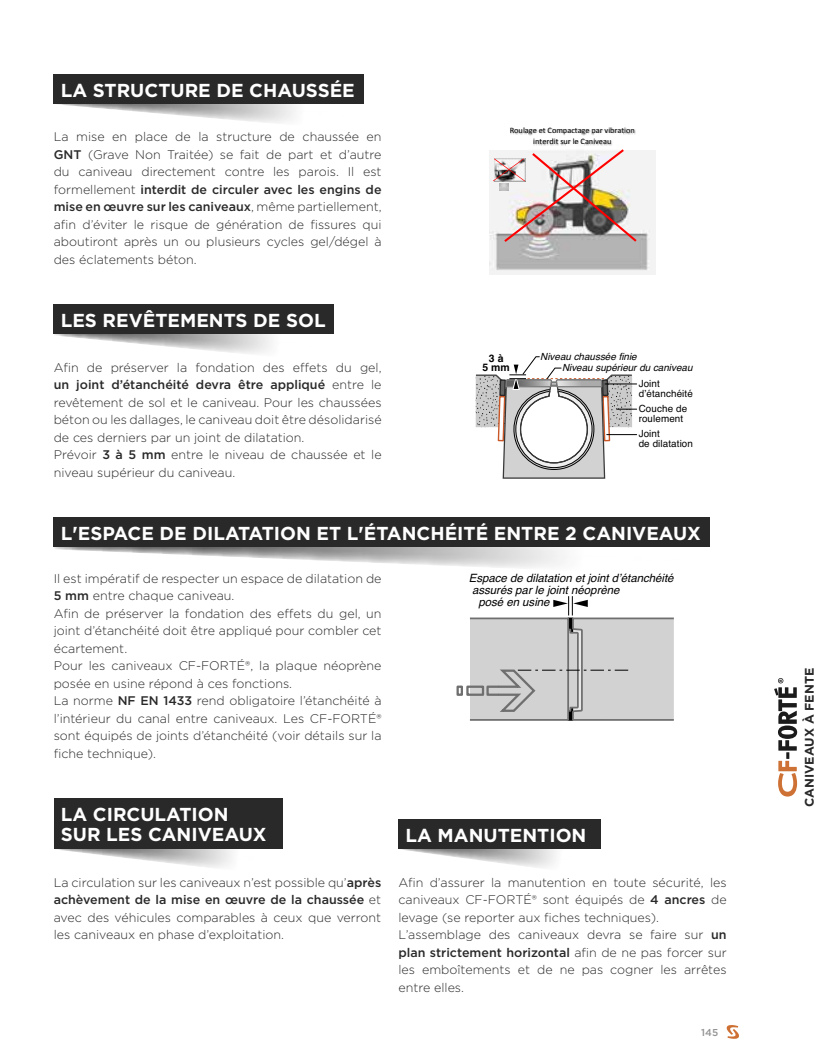
<style>
.page{position:relative;width:833px;height:1053px;background:#fff}
.page>*{position:absolute;margin:0;border:0;box-sizing:border-box;transform-origin:0 0}
.t1{font:700 18.75px/20px "Gotham";color:#fff}
.t2{font:300 12.5px/17.5px "Gotham";color:#292929}
.t3{font:700 12.5px "Gotham";color:#292929}
.t4{font:italic 11.5px "Helvetica";color:#000}
.t5{font:700 10.5px/9.2px "Helvetica";color:#000;text-align:center}
.t6{font:500 10px "Gotham";color:#939393}
.t7{font:9.88px/9.9px "Helvetica";letter-spacing:.01em;color:#000}
.t8{font:italic 9.88px/11.4px "Helvetica";color:#000}
.t9{font:8.25px/11.2px "Calibri";color:#000;text-align:center}
.s1{font-weight:500}
</style>
<div class="page">
<svg style="left:774px;top:678px;width:23px;height:118px"></svg>
<svg style="left:726px;top:1025px;width:13px;height:13px"></svg>
<svg style="left:58px;top:104px;width:238px;height:19px"></svg>
<div style="left:54px;top:74px;width:310px;height:30px;background:#292929"></div>
<svg style="left:54px;top:334px;width:218px;height:20px"></svg>
<div style="left:54px;top:305px;width:280px;height:29px;background:#292929"></div>
<svg style="left:54px;top:547px;width:511px;height:21px"></svg>
<div style="left:54px;top:518px;width:656px;height:29px;background:#292929"></div>
<svg style="left:54px;top:848px;width:229px;height:20px"></svg>
<div style="left:54px;top:798px;width:229px;height:50px;background:#292929"></div>
<svg style="left:398px;top:848px;width:202px;height:20px"></svg>
<div style="left:398px;top:819px;width:202px;height:29px;background:#292929"></div>
<div style="left:470px;top:618px;width:98px;height:101px;background:#d2d2d2"></div>
<svg style="left:496px;top:596px;width:178px;height:124px"></svg>
<div style="left:486px;top:685px;width:13px;height:10px;border:2px solid #6f6f6f"></div>
<div style="left:466px;top:685px;width:18px;height:10px;border:2px solid #6f6f6f"></div>
<div style="left:456px;top:685px;width:7px;height:10px;border:2px solid #6f6f6f"></div>
<img style="left:489px;top:150px;width:166px;height:124px">
<img style="left:510px;top:128px;width:126px;height:7px">
<img style="left:527px;top:133px;width:95px;height:13px">
<img style="left:567px;top:145px;width:16px;height:1px">
<img style="left:493px;top:149px;width:143px;height:93px">
<svg style="left:476px;top:356px;width:160px;height:122px"></svg>
<h1 class="t1" style="left:61px;top:80px;width:295px">LA STRUCTURE DE CHAUSSÉE</h1>
<p class="t2" style="left:54px;top:128px;width:329px;text-align:justify">La mise en place de la structure de chaussée en <span class="s1">GNT</span> (Grave Non Traitée) se fait de part et d’autre du caniveau directement contre les parois. Il est formellement <span class="s1">interdit de circuler avec les engins de mise en œuvre sur les caniveaux</span>, même partiellement, afin d’éviter le risque de génération de fissures qui aboutiront après un ou plusieurs cycles gel/dégel à des éclatements béton.</p>
<h1 class="t1" style="left:61px;top:310px;width:266px">LES REVÊTEMENTS DE SOL</h1>
<p class="t2" style="left:54px;top:358px;width:329px">Afin de préserver la fondation des effets du gel, <span class="s1">un joint d’étanchéité devra être appliqué</span> entre le revêtement de sol et le caniveau. Pour les chaussées béton ou les dallages, le caniveau doit être désolidarisé de ces derniers par un joint de dilatation.<br>Prévoir <span class="s1">3 à 5 mm</span> entre le niveau de chaussée et le niveau supérieur du caniveau.</p>
<p class="t9" style="left:510px;top:124px;width:127px">Roulage et Compactage par vibration interdit sur le Caniveau</p>
<p class="t5" style="left:482px;top:354px;width:29px">3 à<br>5 mm</p>
<p class="t8" style="left:562px;top:350px;width:132px;text-indent:-22px">Niveau chaussée finie<br>Niveau supérieur du caniveau</p>
<p class="t7" style="left:638px;top:378px;width:56px">Joint d’étanchéité</p>
<p class="t7" style="left:638px;top:429px;width:56px">Joint<br>de dilatation</p>
<p class="t7" style="left:638px;top:404px;width:50px">Couche de roulement</p>
<h1 class="t1" style="left:61px;top:523px;width:641px">L'ESPACE DE DILATATION ET L'ÉTANCHÉITÉ ENTRE 2 CANIVEAUX</h1>
<p class="t2" style="left:54px;top:569px;width:329px">Il est impératif de respecter un espace de dilatation de <span class="s1">5 mm</span> entre chaque caniveau.<br>Afin de préserver la fondation des effets du gel, un joint d’étanchéité doit être appliqué pour combler cet écartement.<br>Pour les caniveaux CF-FORTÉ®, la plaque néoprène posée en usine répond à ces fonctions.<br>La norme <span class="s1">NF EN 1433</span> rend obligatoire l’étanchéité à l’intérieur du canal entre caniveaux. Les CF-FORTÉ® sont équipés de joints d’étanchéité (voir détails sur la fiche technique).</p>
<p class="t4" style="left:469px;top:568px;width:206px">Espace de dilatation et joint d’étanchéité</p>
<p class="t4" style="left:472px;top:581px;width:149px">assurés par le joint néoprène</p>
<p class="t4" style="left:478px;top:593px;width:73px">posé en usine</p>
<h1 class="t1" style="left:61px;top:804px;width:207px">LA CIRCULATION<br>SUR LES CANIVEAUX</h1>
<p class="t2" style="left:54px;top:873px;width:329px;text-align:justify">La circulation sur les caniveaux n’est possible qu’<span class="s1">après achèvement de la mise en œuvre de la chaussée</span> et avec des véhicules comparables à ceux que verront les caniveaux en phase d’exploitation.</p>
<h1 class="t1" style="left:405px;top:825px;width:182px">LA MANUTENTION</h1>
<p class="t2" style="left:398px;top:873px;width:330px">Afin d’assurer la manutention en toute sécurité, les caniveaux CF-FORTÉ® sont équipés de <span class="s1">4 ancres</span> de levage (se reporter aux fiches techniques).<br>L’assemblage des caniveaux devra se faire sur <span class="s1">un plan strictement horizontal</span> afin de ne pas forcer sur les emboîtements et de ne pas cogner les arrêtes entre elles.</p>
<p class="t6" style="left:701px;top:1025px;width:18px">145</p>
<p class="t3" style="left:801px;top:807px;width:141px;rotate:-90deg">CANIVEAUX À FENTE</p>
</div>
